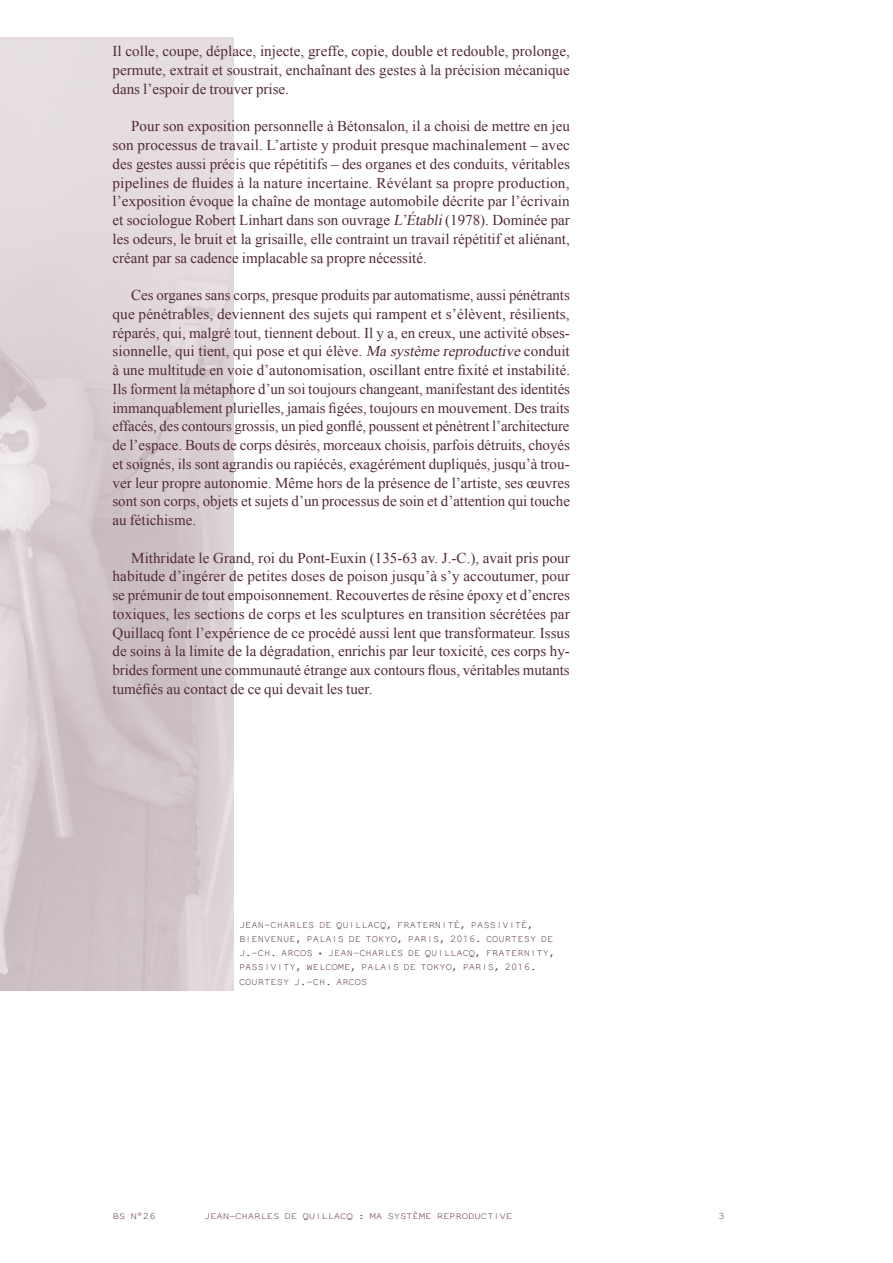
<style>
.page{position:relative;width:893px;height:1263px;background:#fff}
.page>*{position:absolute;margin:0;border:0;box-sizing:border-box;transform-origin:0 0}
.TEXTE___FRANÇAIS{font:15px/18.8px "Times New Roman";color:#522a39;text-align:justify}
.TEXTE_FR___SANS_RETR{font:15px/18.8px "Times New Roman";color:#522a39;text-align:justify}
.LEGENDE{font:10.5px/14.1px "Not Courier Sans";color:#522a39}
.ENTETE_PIED_DE_PAGE{font:10.05px "Not Courier Sans";letter-spacing:-.03em;color:#522a39;scale:1.11 1}
.s1{font-style:italic}
</style>
<div class="page">
<p class="TEXTE_FR___SANS_RETR" style="left:112px;top:42px;width:459px">Il colle, coupe, déplace, injecte, greffe, copie, double et redouble, prolonge, permute, extrait et soustrait, enchaînant des gestes à la précision mécanique dans l’espoir de trouver prise.</p>
<p class="TEXTE___FRANÇAIS" style="left:112px;top:117px;width:459px;text-indent:19px">Pour son exposition personnelle à Bétonsalon, il a choisi de mettre en jeu son processus de travail. L’artiste y produit presque machinalement – avec des gestes aussi précis que répétitifs – des organes et des conduits, véritables pipelines de fluides à la nature incertaine. Révélant sa propre production, l’exposition évoque la chaîne de montage automobile décrite par l’écrivain et sociologue Robert Linhart dans son ouvrage <span class="s1">L’Établi</span>(1978). Dominée par les odeurs, le bruit et la grisaille, elle contraint un travail répétitif et aliénant, créant par sa cadence implacable sa propre nécessité.</p>
<p class="TEXTE___FRANÇAIS" style="left:112px;top:285px;width:459px;text-indent:19px">Ces organes sans corps, presque produits par automatisme, aussi pénétrants que pénétrables, deviennent des sujets qui rampent et s’élèvent, résilients, réparés, qui, malgré tout, tiennent debout. Il y a, en creux, une activité obses&shy;sionnelle, qui tient, qui pose et qui élève. <span class="s1">Ma système reproductive</span> conduit à une multitude en voie d’autonomisation, oscillant entre fixité et instabilité.<br>Ils forment la métaphore d’un soi toujours changeant, manifestant des identités immanquablement plurielles, jamais figées, toujours en mouvement. Des traits effacés, des contours grossis, un pied gonflé, poussent et pénètrent l’architecture de l’espace. Bouts de corps désirés, morceaux choisis, parfois détruits, choyés et soignés, ils sont agrandis ou rapiécés, exagérément dupliqués, jusqu’à trou&shy;ver leur propre autonomie. Même hors de la présence de l’artiste, ses œuvres sont son corps, objets et sujets d’un processus de soin et d’attention qui touche au fétichisme.</p>
<p class="TEXTE___FRANÇAIS" style="left:112px;top:548px;width:459px;text-indent:19px">Mithridate le Grand, roi du Pont-Euxin (135-63 av. J.-C.), avait pris pour habitude d’ingérer de petites doses de poison jusqu’à s’y accoutumer, pour se prémunir de tout empoisonnement. Recouvertes de résine époxy et d’encres toxiques, les sections de corps et les sculptures en transition sécrétées par Quillacq font l’expérience de ce procédé aussi lent que transformateur. Issus de soins à la limite de la dégradation, enrichis par leur toxicité, ces corps hy&shy;brides forment une communauté étrange aux contours flous, véritables mutants tuméfiés au contact de ce qui devait les tuer.</p>
<p class="LEGENDE" style="left:239px;top:917px;width:318px">JEAN-CHARLES DE QUILLACQ, FRATERNITÉ, PASSIVITÉ, BIENVENUE, PALAIS DE TOKYO, PARIS, 2016. COURTESY DE J.-CH. ARCOS • JEAN-CHARLES DE QUILLACQ, FRATERNITY, PASSIVITY, WELCOME, PALAIS DE TOKYO, PARIS, 2016.<br>COURTESY J.-CH. ARCOS</p>
<p class="ENTETE_PIED_DE_PAGE" style="left:112px;top:1209px;width:41px">BS N°26</p>
<p class="ENTETE_PIED_DE_PAGE" style="left:204px;top:1209px;width:280px">JEAN-CHARLES DE QUILLACQ : MA SYSTÈME REPRODUCTIVE</p>
<p class="ENTETE_PIED_DE_PAGE" style="left:718px;top:1209px;width:7px">3</p>
</div>
